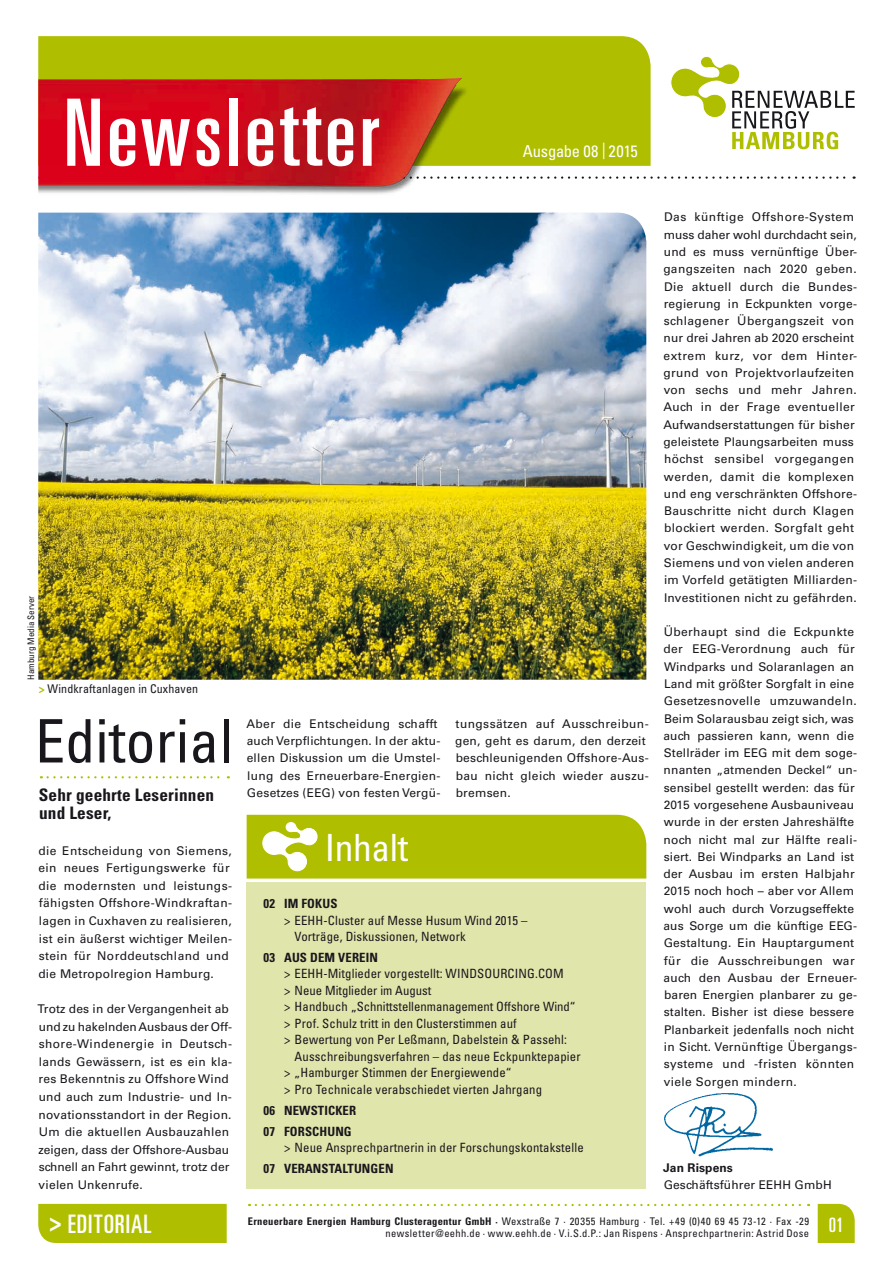
<style>
.page{position:relative;width:893px;height:1263px;background:#fff}
.page>*{position:absolute;margin:0;border:0;box-sizing:border-box;transform-origin:0 0}
.t1{font:ultra-condensed 93px "Univers LT Std";letter-spacing:.04em;color:#fff}
.t2{font:condensed 60px "Univers LT Std";color:#1a171c}
.t3{font:condensed 37.5px "Univers LT Std";letter-spacing:-.01em;color:#fff}
.t4{font:ultra-condensed 25.5px "Univers LT Std";letter-spacing:.045em;color:#fff}
.t5{font:700 condensed 17.25px/18.3px "Univers LT Std";letter-spacing:.01em;color:#1a171c}
.t6{font:condensed 16.5px "Univers LT Std";letter-spacing:-.01em;color:#fff}
.t7{font:condensed 12.75px/16.5px "Univers LT Std";letter-spacing:.01em;color:#1a171c}
.t8{font:700 condensed 12.75px/20.7px "Univers LT Std";letter-spacing:.01em;color:#1a171c}
.t9{font:12px/17.2px "Univers LT Std";letter-spacing:.02em;color:#1a171c}
.t10{font:condensed 12px "Univers LT Std";letter-spacing:.01em;color:#1a171c}
.t11{font:700 12px "Univers LT Std";letter-spacing:.01em;color:#1a171c}
.t12{font:condensed 10.5px/12.6px "Univers LT Std";letter-spacing:.035em;color:#1a171c}
.t13{font:condensed 9px "Univers LT Std";color:#1a171c}
.s1{font-weight:700;color:#afbf00}
.s2{font-weight:700;font-stretch:condensed}
.s3{font-weight:700}
</style>
<div class="page">
<svg style="left:256px;top:1204px;width:553px;height:2px"></svg>
<svg style="left:818px;top:1204px;width:37px;height:39px"></svg>
<div style="left:38px;top:1204px;width:189px;height:39px;background:#afbf00"></div>
<svg style="left:561px;top:176px;width:294px;height:3px"></svg>
<div style="left:38px;top:36px;width:613px;height:130px;background:#afbf00"></div>
<img style="left:38px;top:78px;width:520px;height:116px">
<svg style="left:671px;top:56px;width:184px;height:93px"></svg>
<svg style="left:48px;top:776px;width:181px;height:2px"></svg>
<div style="left:247px;top:883px;width:399px;height:306px;background:#e0e5ac"></div>
<div style="left:247px;top:815px;width:399px;height:63px;background:#afbf00"></div>
<img style="left:664px;top:1093px;width:109px;height:64px">
<img style="left:38px;top:213px;width:608px;height:467px">
<h1 class="t1" style="left:64px;top:80px;width:316px">Newsletter</h1>
<h3 class="t6" style="left:523px;top:140px;width:117px">Ausgabe 08 | 2015</h3>
<p class="t13" style="left:25px;top:680px;width:85px;rotate:-90deg">Hamburg Media Server</p>
<p class="t10" style="left:39px;top:681px;width:161px"><span class="s1">&gt;</span> Windkraftanlagen in Cuxhaven</p>
<h2 class="t2" style="left:35px;top:703px;width:199px">Editorial</h2>
<h3 class="t5" style="left:39px;top:786px;width:177px">Sehr geehrte Leserinnen und Leser,</h3>
<p class="t9" style="left:38px;top:841px;width:195px">die Entscheidung von Siemens, ein neues Fertigungswerke für die modernsten und leistungs&shy;fähigsten Offshore-Windkraftan&shy;lagen in Cuxhaven zu realisieren, ist ein äußerst wichtiger Meilen&shy;stein für Norddeutschland und die Metropolregion Hamburg.</p>
<p class="t9" style="left:38px;top:1000px;width:196px">Trotz des in der Vergangenheit ab und zu hakelnden Ausbaus der Off&shy;shore-Windenergie in Deutsch&shy;lands Gewässern, ist es ein kla&shy;res Bekenntnis zu Offshore Wind und auch zum Industrie- und In&shy;novationsstandort in der Region.<br>Um die aktuellen Ausbauzahlen zeigen, dass der Offshore-Ausbau schnell an Fahrt gewinnt, trotz der vielen Unkenrufe.</p>
<p class="t9" style="left:247px;top:715px;width:195px">Aber die Entscheidung schafft auch Verpflichtungen. In der aktu&shy;ellen Diskussion um die Umstel&shy;lung des Erneuerbare-Energien-<br>Gesetzes (EEG) von festen Vergü-</p>
<p class="t9" style="left:455px;top:715px;width:195px">tungssätzen auf Ausschreibun&shy;gen, geht es darum, den derzeit beschleunigenden Offshore-Aus&shy;bau nicht gleich wieder auszu&shy;bremsen.</p>
<h3 class="t3" style="left:325px;top:824px;width:85px">Inhalt</h3>
<p class="t8" style="left:264px;top:893px;width:75px">02 IM FOKUS</p>
<p class="t7" style="left:295px;top:912px;width:234px;text-indent:-11px">&gt; EEHH-Cluster auf Messe Husum Wind 2015 –<br>Vorträge, Diskussionen, Network</p>
<p class="t8" style="left:264px;top:947px;width:116px">03 AUS DEM VEREIN</p>
<p class="t7" style="left:284px;top:965px;width:281px">&gt; EEHH-Mitglieder vorgestellt: WINDSOURCING.COM</p>
<p class="t7" style="left:284px;top:982px;width:149px">&gt; Neue Mitglieder im August</p>
<p class="t7" style="left:284px;top:998px;width:293px">&gt; Handbuch „Schnittstellenmanagement Offshore Wind“</p>
<p class="t7" style="left:284px;top:1015px;width:234px">&gt; Prof. Schulz tritt in den Clusterstimmen auf</p>
<p class="t7" style="left:284px;top:1031px;width:284px">&gt; Bewertung von Per Leßmann, Dabelstein &amp; Passehl:</p>
<p class="t7" style="left:295px;top:1048px;width:287px">Ausschreibungsverfahren – das neue Eckpunktepapier</p>
<p class="t7" style="left:284px;top:1064px;width:229px">&gt; „Hamburger Stimmen der Energiewende“</p>
<p class="t7" style="left:284px;top:1081px;width:260px">&gt; Pro Technicale verabschiedet vierten Jahrgang</p>
<p class="t8" style="left:264px;top:1100px;width:94px">06 NEWSTICKER<br>07 FORSCHUNG</p>
<p class="t7" style="left:284px;top:1139px;width:301px">&gt; Neue Ansprechpartnerin in der Forschungskontakstelle</p>
<p class="t8" style="left:264px;top:1158px;width:131px">07 VERANSTALTUNGEN</p>
<p class="t9" style="left:663px;top:209px;width:195px">Das künftige Offshore-System muss daher wohl durchdacht sein, und es muss vernünftige Über&shy;gangszeiten nach 2020 geben.<br>Die aktuell durch die Bundes&shy;regierung in Eckpunkten vorge&shy;schlagener Übergangszeit von nur drei Jahren ab 2020 erscheint extrem kurz, vor dem Hinter&shy;grund von Projektvorlaufzeiten von sechs und mehr Jahren.<br>Auch in der Frage eventueller<br>Aufwandserstattungen für bisher geleistete Plaungsarbeiten muss höchst sensibel vorgegangen werden, damit die komplexen und eng verschränkten Offshore-<br>Bauschritte nicht durch Klagen blockiert werden. Sorgfalt geht vor Geschwindigkeit, um die von<br>Siemens und von vielen anderen im Vorfeld getätigten Milliarden-<br>Investitionen nicht zu gefährden.</p>
<p class="t9" style="left:663px;top:623px;width:195px">Überhaupt sind die Eckpunkte der EEG-Verordnung auch für<br>Windparks und Solaranlagen an<br>Land mit größter Sorgfalt in eine<br>Gesetzesnovelle umzuwandeln.<br>Beim Solarausbau zeigt sich, was auch passieren kann, wenn die<br>Stellräder im EEG mit dem soge&shy;nnanten „atmenden Deckel“ un&shy;sensibel gestellt werden: das für<br>2015 vorgesehene Ausbauniveau wurde in der ersten Jahreshälfte noch nicht mal zur Hälfte reali&shy;siert. Bei Windparks an Land ist der Ausbau im ersten Halbjahr<br>2015 noch hoch – aber vor Allem wohl auch durch Vorzugseffekte aus Sorge um die künftige EEG-<br>Gestaltung. Ein Hauptargument für die Ausschreibungen war auch den Ausbau der Erneuer&shy;baren Energien planbarer zu ge&shy;stalten. Bisher ist diese bessere<br>Planbarkeit jedenfalls noch nicht in Sicht. Vernünftige Übergangs&shy;systeme und -fristen könnten viele Sorgen mindern.</p>
<p class="t11" style="left:663px;top:1160px;width:71px">Jan Rispens</p>
<p class="t9" style="left:664px;top:1176px;width:169px">Geschäftsführer EEHH GmbH</p>
<h3 class="t4" style="left:49px;top:1209px;width:104px"><span class="s2">&gt;</span> EDITORIAL</h3>
<p class="t12" style="left:386px;top:1215px;width:460px;text-indent:-138px"><span class="s3">Erneuerbare Energien Hamburg Clusteragentur GmbH ·</span> Wexstraße 7 · 20355 Hamburg · Tel. +49 (0)40 69 45 73-12 · Fax -29 newsletter@eehh.de · www.eehh.de · V.i.S.d.P.: Jan Rispens · Ansprechpartnerin: Astrid Dose <sup>01</sup></p>
</div>
